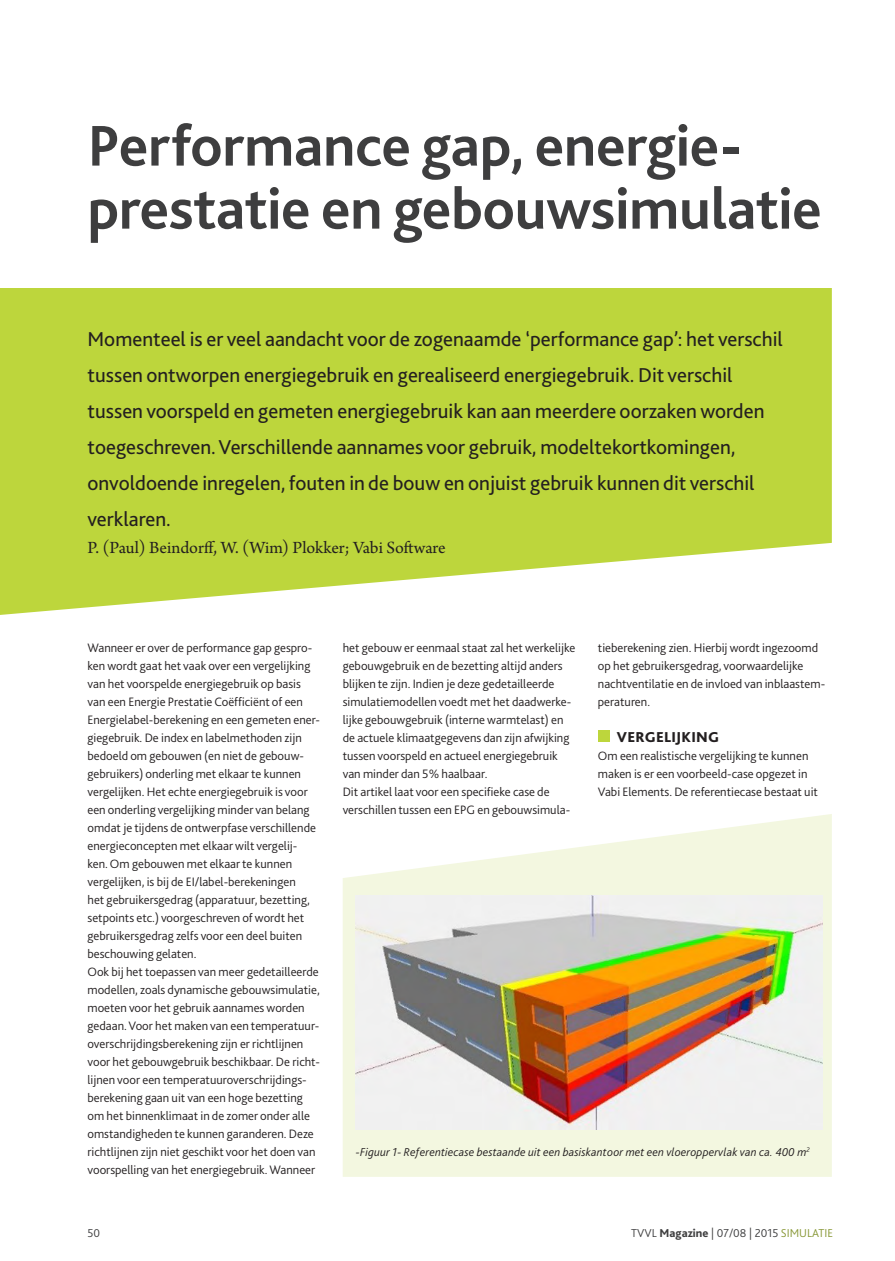
<style>
.page{position:relative;width:895px;height:1261px;background:#fff}
.page>*{position:absolute;margin:0;border:0;box-sizing:border-box;transform-origin:0 0}
.t1{font:700 60px/63px "Bliss 2";letter-spacing:-.01em;color:#3e3e3f}
.t2{font:21px/36px "Bliss 2";color:#231f20}
.t3{font:18px "Arno Pro";color:#231f20}
.t4{font:800 15px "Bliss 2";letter-spacing:.02em;color:#231f20}
.t5{font:300 12.75px/18px "Bliss 2";color:#231f20}
.t6{font:italic 300 12px "Bliss 2";letter-spacing:.01em;color:#231f20}
.t7{font:300 12px "Bliss 2";color:#3e3e3f}
.s1{font-weight:800}
.s2{color:#879735}
</style>
<div class="page">
<svg style="left:0;top:288px;width:832px;height:327px;background:#c4da51"></svg>
<svg style="left:343px;top:814px;width:489px;height:362px;fill:#f3f7e0"></svg>
<div style="left:598px;top:730px;width:11px;height:12px;background:#bdd63c"></div>
<img style="left:356px;top:895px;width:466px;height:234px">
<h1 class="t1" style="left:87px;top:113px;width:735px">Performance gap, energie&shy;prestatie en gebouwsimulatie</h1>
<p class="t2" style="left:87px;top:320px;width:697px">Momenteel is er veel aandacht voor de zogenaamde ‘performance gap’: het verschil tussen ontworpen energiegebruik en gerealiseerd energiegebruik. Dit verschil tussen voorspeld en gemeten energiegebruik kan aan meerdere oorzaken worden toegeschreven. Verschillende aannames voor gebruik, modeltekortkomingen, onvoldoende inregelen, fouten in de bouw en onjuist gebruik kunnen dit verschil verklaren.</p>
<h3 class="t3" style="left:87px;top:537px;width:360px">P. (Paul) Beindorff, W. (Wim) Plokker; Vabi Software</h3>
<p class="t5" style="left:87px;top:638px;width:234px">Wanneer er over de performance gap gespro&shy;ken wordt gaat het vaak over een vergelijking van het voorspelde energiegebruik op basis van een Energie Prestatie Coëfficiënt of een Energielabel-berekening en een gemeten ener&shy;giegebruik. De index en labelmethoden zijn bedoeld om gebouwen (en niet de gebouw&shy;gebruikers) onderling met elkaar te kunnen vergelijken. Het echte energiegebruik is voor een onderling vergelijking minder van belang omdat je tijdens de ontwerpfase verschillende energieconcepten met elkaar wilt vergelij&shy;ken. Om gebouwen met elkaar te kunnen vergelijken, is bij de EI/label-berekeningen<br>het gebruikersgedrag (apparatuur, bezetting, setpoints etc.) voorgeschreven of wordt het gebruikersgedrag zelfs voor een deel buiten beschouwing gelaten.<br>Ook bij het toepassen van meer gedetailleerde modellen, zoals dynamische gebouwsimulatie, moeten voor het gebruik aannames worden gedaan. Voor het maken van een temperatuur&shy;overschrijdingsberekening zijn er richtlijnen voor het gebouwgebruik beschikbaar. De richt&shy;lijnen voor een temperatuuroverschrijdings&shy;berekening gaan uit van een hoge bezetting om het binnenklimaat in de zomer onder alle omstandigheden te kunnen garanderen. Deze richtlijnen zijn niet geschikt voor het doen van voorspelling van het energiegebruik. Wanneer</p>
<p class="t5" style="left:343px;top:638px;width:234px">het gebouw er eenmaal staat zal het werkelijke gebouwgebruik en de bezetting altijd anders blijken te zijn. Indien je deze gedetailleerde simulatiemodellen voedt met het daadwerke&shy;lijke gebouwgebruik (interne warmtelast) en de actuele klimaatgegevens dan zijn afwijking tussen voorspeld en actueel energiegebruik van minder dan 5% haalbaar.<br>Dit artikel laat voor een specifieke case de verschillen tussen een EPG en gebouwsimula-</p>
<p class="t5" style="left:598px;top:638px;width:229px">tieberekening zien. Hierbij wordt ingezoomd op het gebruikersgedrag, voorwaardelijke nachtventilatie en de invloed van inblaastem&shy;peraturen.</p>
<p class="t4" style="left:617px;top:727px;width:104px">VERGELIJKING</p>
<p class="t5" style="left:598px;top:746px;width:222px">Om een realistische vergelijking te kunnen maken is er een voorbeeld-case opgezet in<br>Vabi Elements. De referentiecase bestaat uit</p>
<p class="t6" style="left:356px;top:1144px;width:456px">-Figuur 1- Referentiecase bestaande uit een basiskantoor met een vloeroppervlak van ca. 400 m<sup>2</sup></p>
<p class="t7" style="left:87px;top:1225px;width:14px">50</p>
<p class="t7" style="left:631px;top:1225px;width:203px">TVVL <span class="s1">Magazine</span> | 07/08 | 2015 <span class="s2">SIMULATIE</span></p>
</div>
